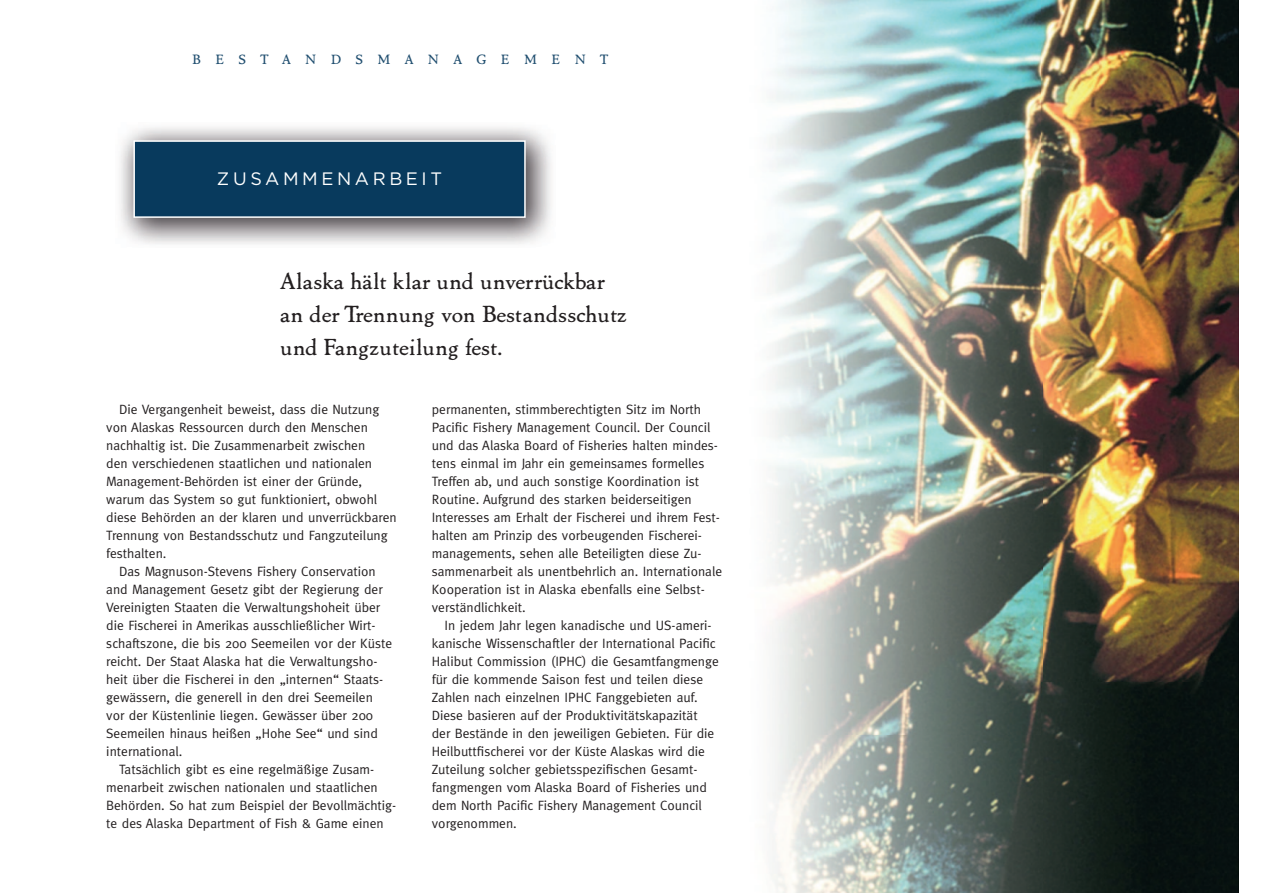
<style>
.page{position:relative;width:1263px;height:893px;background:#fff}
.page>*{position:absolute;margin:0;border:0;box-sizing:border-box;transform-origin:0 0}
.t1{font:23.25px/33px "Marco Polo";letter-spacing:.03em;color:#231f20}
.t2{font:18px "Gotham";letter-spacing:.2em;color:#fff}
.t3{font:13.5px/18px "Meta";color:#231f20}
.t4{font:13.5px "Marco Polo SC";color:#214f70}
</style>
<div class="page">
<img style="left:769px;top:0;width:469px;height:893px">
<img style="left:120px;top:127px;width:431px;height:117px">
<div style="left:133px;top:140px;width:393px;height:78px;background:#083a5d;border:2px solid #fff"></div>
<p class="t4" style="left:192px;top:50px;width:417px">B E S T A N D S M A N A G E M E N T</p>
<h2 class="t2" style="left:217px;top:168px;width:227px">ZUSAMMENARBEIT</h2>
<h1 class="t1" style="left:280px;top:264px;width:348px">Alaska hält klar und unverrückbar an der Trennung von Bestandsschutz und Fangzuteilung fest.</h1>
<p class="t3" style="left:119px;top:400px;width:262px">Die Vergangenheit beweist, dass die Nutzung</p>
<p class="t3" style="left:106px;top:418px;width:263px">von Alaskas Ressourcen durch den Menschen</p>
<p class="t3" style="left:106px;top:436px;width:260px">nachhaltig ist. Die Zusammenarbeit zwischen</p>
<p class="t3" style="left:106px;top:454px;width:267px">den verschiedenen staatlichen und nationalen</p>
<p class="t3" style="left:106px;top:472px;width:257px">Management-Behörden ist einer der Gründe,</p>
<p class="t3" style="left:106px;top:490px;width:272px">warum das System so gut funktioniert, obwohl</p>
<p class="t3" style="left:106px;top:508px;width:292px">diese Behörden an der klaren und unverrückbaren</p>
<p class="t3" style="left:106px;top:526px;width:283px">Trennung von Bestandsschutz und Fangzuteilung</p>
<p class="t3" style="left:106px;top:544px;width:62px">festhalten.</p>
<p class="t3" style="left:119px;top:562px;width:258px">Das Magnuson-Stevens Fishery Conservation</p>
<p class="t3" style="left:106px;top:580px;width:278px">and Management Gesetz gibt der Regierung der</p>
<p class="t3" style="left:106px;top:598px;width:275px">Vereinigten Staaten die Verwaltungshoheit über</p>
<p class="t3" style="left:106px;top:616px;width:271px">die Fischerei in Amerikas ausschließlicher Wirt-</p>
<p class="t3" style="left:106px;top:634px;width:287px">schaftszone, die bis 200 Seemeilen vor der Küste</p>
<p class="t3" style="left:106px;top:652px;width:273px">reicht. Der Staat Alaska hat die Verwaltungsho-</p>
<p class="t3" style="left:106px;top:670px;width:278px">heit über die Fischerei in den „internen“ Staats-</p>
<p class="t3" style="left:106px;top:688px;width:268px">gewässern, die generell in den drei Seemeilen</p>
<p class="t3" style="left:106px;top:706px;width:268px">vor der Küstenlinie liegen. Gewässer über 200</p>
<p class="t3" style="left:106px;top:724px;width:273px">Seemeilen hinaus heißen „Hohe See“ und sind</p>
<p class="t3" style="left:106px;top:742px;width:78px">international.</p>
<p class="t3" style="left:119px;top:760px;width:257px">Tatsächlich gibt es eine regelmäßige Zusam-</p>
<p class="t3" style="left:106px;top:778px;width:273px">menarbeit zwischen nationalen und staatlichen</p>
<p class="t3" style="left:106px;top:796px;width:292px">Behörden. So hat zum Beispiel der Bevollmächtig-</p>
<p class="t3" style="left:106px;top:814px;width:279px">te des Alaska Department of Fish &amp; Game einen</p>
<p class="t3" style="left:432px;top:400px;width:292px">permanenten, stimmberechtigten Sitz im North Pacific Fishery Management Council. Der Council und das Alaska Board of Fisheries halten mindes&shy;tens einmal im Jahr ein gemeinsames formelles Treffen ab, und auch sonstige Koordination ist Routine. Aufgrund des starken beiderseitigen Interesses am Erhalt der Fischerei und ihrem Fest&shy;halten am Prinzip des vorbeugenden Fischerei&shy;managements, sehen alle Beteiligten diese Zu&shy;sammenarbeit als unentbehrlich an. Internationale Kooperation ist in Alaska ebenfalls eine Selbst&shy;verständlichkeit.</p>
<p class="t3" style="left:432px;top:616px;width:289px;text-indent:13px">In jedem Jahr legen kanadische und US-ameri&shy;kanische Wissenschaftler der International Pacific Halibut Commission (IPHC) die Gesamtfangmenge für die kommende Saison fest und teilen diese Zahlen nach einzelnen IPHC Fanggebieten auf.<br>Diese basieren auf der Produktivitätskapazität der Bestände in den jeweiligen Gebieten. Für die Heilbuttfischerei vor der Küste Alaskas wird die Zuteilung solcher gebietsspezifischen Gesamt&shy;fangmengen vom Alaska Board of Fisheries und dem North Pacific Fishery Management Council vorgenommen.</p>
</div>
